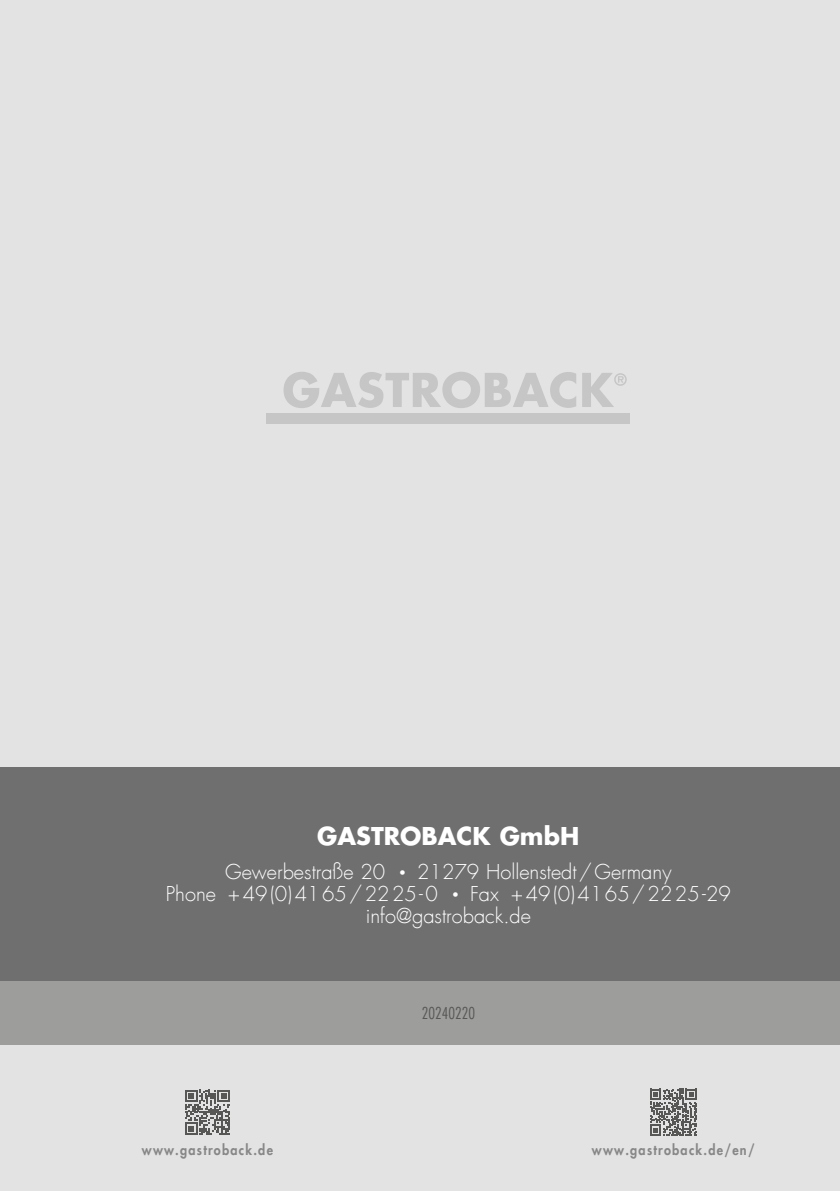
<style>
.page{position:relative;width:840px;height:1191px;background:#fff}
.page>*{position:absolute;margin:0;border:0;box-sizing:border-box;transform-origin:0 0}
.t1{font:700 24px "Futura LT";color:#fff}
.t2{font:300 20px/22px "Futura LT";color:#fff;text-align:center}
.t3{font:300 condensed 16px "Futura LT";color:#575756}
.t4{font:800 14px "Futura LT";letter-spacing:.1em;color:#878787;scale:.9 1}
.s1{font-size:12px}
</style>
<div class="page">
<div style="left:0;top:0;width:839px;height:1191px;background:#e3e3e3"></div>
<div style="left:266px;top:413px;width:363px;height:11px;background:#c6c6c6"></div>
<svg style="left:283px;top:372px;width:343px;height:36px"></svg>
<div style="left:0;top:767px;width:839px;height:214px;background:#706f6f"></div>
<div style="left:0;top:981px;width:839px;height:64px;background:#9d9d9c"></div>
<svg style="left:185px;top:1089px;width:45px;height:46px"></svg>
<svg style="left:650px;top:1088px;width:46px;height:47px"></svg>
<p class="t1" style="left:317px;top:820px;width:263px">GASTROBACK GmbH</p>
<p class="t2" style="left:166px;top:861px;width:566px">Gewerbestraße 20 <span class="s1">•</span> 21279 Hollenstedt/Germany<br>Phone +49(0)4165/2225-0 <span class="s1">•</span> Fax +49(0)4165/2225-29 info@gastroback.de</p>
<p class="t3" style="left:421px;top:1004px;width:55px">20240220</p>
<p class="t4" style="left:142px;top:1140px;width:147px">www.gastroback.de</p>
<p class="t4" style="left:591px;top:1140px;width:182px">www.gastroback.de/en/</p>
</div>
